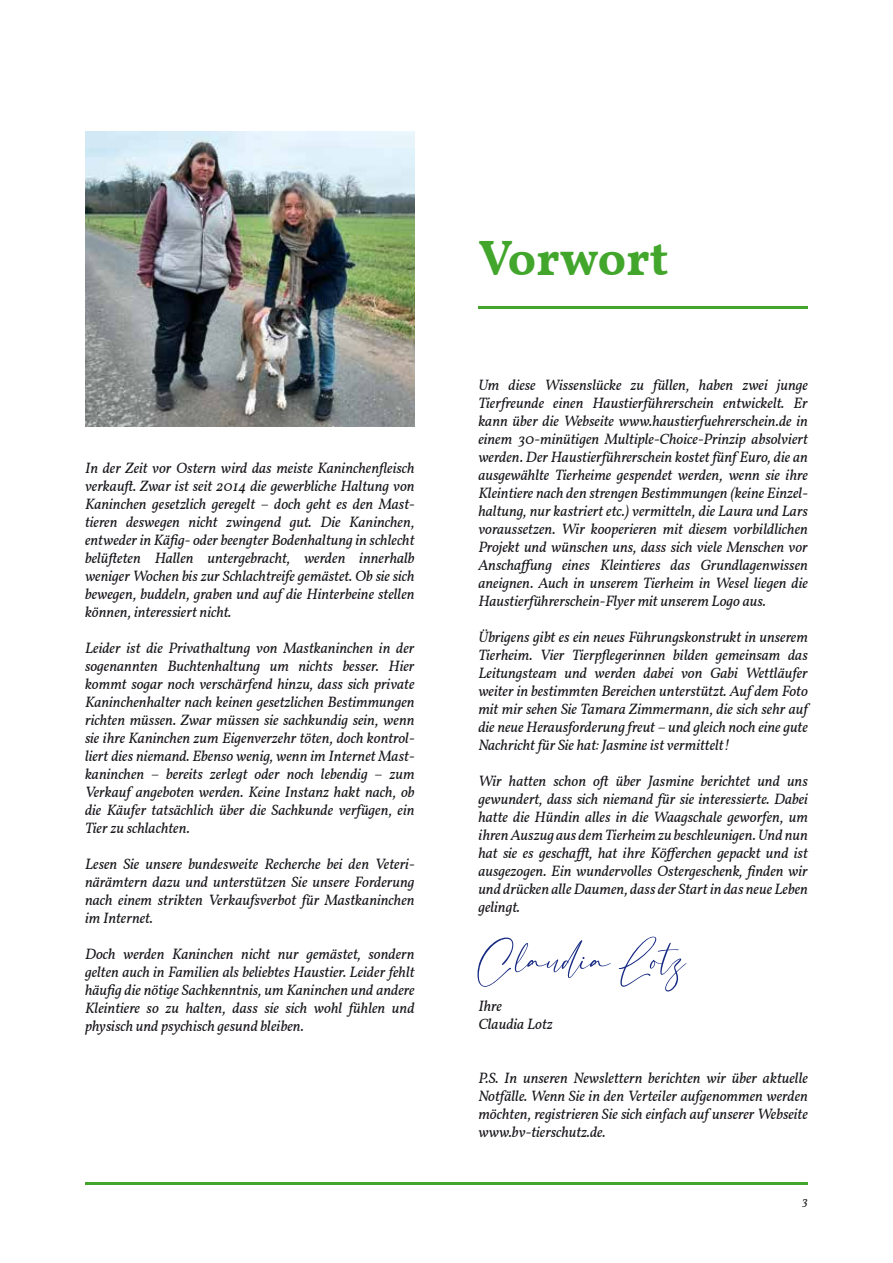
<style>
.page{position:relative;width:893px;height:1263px;background:#fff}
.page>*{position:absolute;margin:0;border:0;box-sizing:border-box;transform-origin:0 0}
.t1{font:700 49.5px "Vollkorn";letter-spacing:-.005em;color:#41a62b}
.t2{font:italic 15px/18px "Vollkorn";color:#1a171c;text-align:justify}
.t3{font:italic 12px "Vollkorn";color:#1a171c}
</style>
<div class="page">
<hr style="left:85px;top:1182px;width:723px;height:2px;background:#41a62b">
<hr style="left:478px;top:306px;width:330px;height:2px;background:#41a62b">
<svg style="left:477px;top:937px;width:134px;height:50px"></svg>
<svg style="left:619px;top:937px;width:68px;height:54px"></svg>
<img style="left:85px;top:132px;width:330px;height:294px">
<p class="t2" style="left:85px;top:459px;width:331px">In der Zeit vor Ostern wird das meiste Kaninchenfleisch verkauft. Zwar ist seit 2014 die gewerbliche Haltung von Kaninchen gesetzlich geregelt – doch geht es den Mast&shy;tieren deswegen nicht zwingend gut. Die Kaninchen, entweder in Käfig- oder beengter Bodenhaltung in schlecht belüfteten Hallen untergebracht, werden innerhalb weniger Wochen bis zur Schlachtreife gemästet. Ob sie sich bewegen, buddeln, graben und auf die Hinterbeine stellen können, interessiert nicht.</p>
<p class="t2" style="left:85px;top:639px;width:331px">Leider ist die Privathaltung von Mastkaninchen in der sogenannten Buchtenhaltung um nichts besser. Hier kommt sogar noch verschärfend hinzu, dass sich private Kaninchenhalter nach keinen gesetzlichen Bestimmungen richten müssen. Zwar müssen sie sachkundig sein, wenn sie ihre Kaninchen zum Eigenverzehr töten, doch kontrol&shy;liert dies niemand. Ebenso wenig, wenn im Internet Mast&shy;kaninchen – bereits zerlegt oder noch lebendig – zum Verkauf angeboten werden. Keine Instanz hakt nach, ob die Käufer tatsächlich über die Sachkunde verfügen, ein Tier zu schlachten.</p>
<p class="t2" style="left:85px;top:855px;width:331px">Lesen Sie unsere bundesweite Recherche bei den Veteri&shy;närämtern dazu und unterstützen Sie unsere Forderung nach einem strikten Verkaufsverbot für Mastkaninchen im Internet.</p>
<p class="t2" style="left:85px;top:945px;width:331px">Doch werden Kaninchen nicht nur gemästet, sondern gelten auch in Familien als beliebtes Haustier. Leider fehlt häufig die nötige Sachkenntnis, um Kaninchen und andere Kleintiere so zu halten, dass sie sich wohl fühlen und physisch und psychisch gesund bleiben.</p>
<p class="t1" style="left:478px;top:221px;width:191px">Vorwort</p>
<p class="t2" style="left:478px;top:376px;width:331px">Um diese Wissenslücke zu füllen, haben zwei junge Tierfreunde einen Haustierführerschein entwickelt. Er kann über die Webseite www.haustierfuehrerschein.de in einem 30-minütigen Multiple-Choice-Prinzip absolviert werden. Der Haustierführerschein kostet fünf Euro, die an ausgewählte Tierheime gespendet werden, wenn sie ihre Kleintiere nach den strengen Bestimmungen (keine Einzel&shy;haltung, nur kastriert etc.) vermitteln, die Laura und Lars voraussetzen. Wir kooperieren mit diesem vorbildlichen Projekt und wünschen uns, dass sich viele Menschen vor Anschaffung eines Kleintieres das Grundlagenwissen aneignen. Auch in unserem Tierheim in Wesel liegen die Haustierführerschein-Flyer mit unserem Logo aus.</p>
<p class="t2" style="left:478px;top:628px;width:331px">Übrigens gibt es ein neues Führungskonstrukt in unserem Tierheim. Vier Tierpflegerinnen bilden gemeinsam das Leitungsteam und werden dabei von Gabi Wettläufer weiter in bestimmten Bereichen unterstützt. Auf dem Foto mit mir sehen Sie Tamara Zimmermann, die sich sehr auf die neue Herausforderung freut – und gleich noch eine gute Nachricht für Sie hat: Jasmine ist vermittelt!</p>
<p class="t2" style="left:478px;top:772px;width:331px">Wir hatten schon oft über Jasmine berichtet und uns gewundert, dass sich niemand für sie interessierte. Dabei hatte die Hündin alles in die Waagschale geworfen, um ihren Auszug aus dem Tierheim zu beschleunigen. Und nun hat sie es geschafft, hat ihre Köfferchen gepackt und ist ausgezogen. Ein wundervolles Ostergeschenk, finden wir und drücken alle Daumen, dass der Start in das neue Leben gelingt.</p>
<p class="t2" style="left:478px;top:997px;width:76px">Ihre<br>Claudia Lotz</p>
<p class="t2" style="left:478px;top:1069px;width:331px">P.S. In unseren Newslettern berichten wir über aktuelle Notfälle. Wenn Sie in den Verteiler aufgenommen werden möchten, registrieren Sie sich einfach auf unserer Webseite www.bv-tierschutz.de.</p>
<p class="t3" style="left:802px;top:1192px;width:7px">3</p>
</div>
